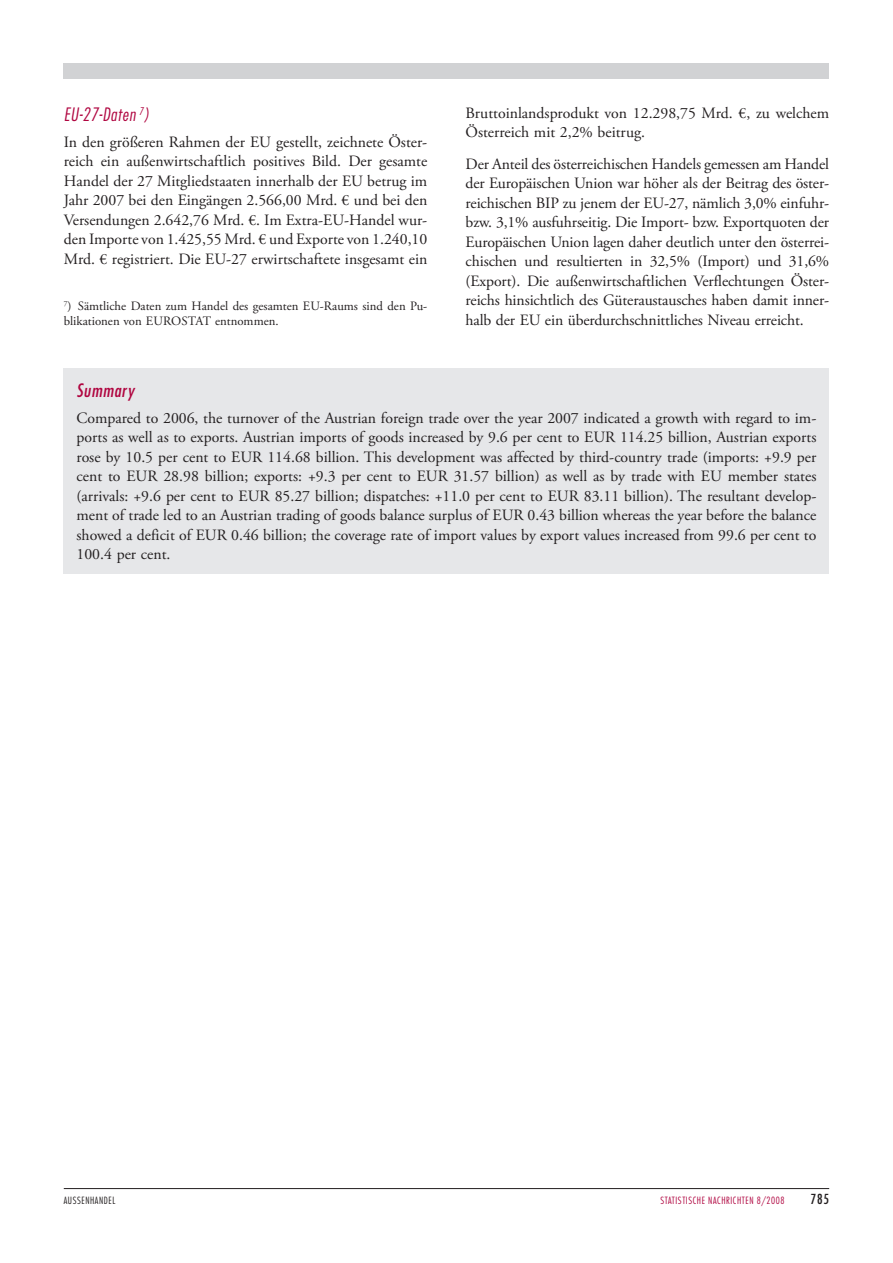
<style>
.page{position:relative;width:893px;height:1263px;background:#fff}
.page>*{position:absolute;margin:0;border:0;box-sizing:border-box;transform-origin:0 0}
.t1{font:italic 300 condensed 18px "Futura";letter-spacing:.04em;color:#b00540}
.t2{font:italic condensed 18px "Futura";letter-spacing:.04em;color:#b00540}
.t3{font:15.75px/19.5px "Adobe Garamond Pro";color:#231f20;text-align:justify}
.t4{font:condensed 13.5px "Futura";color:#231f20}
.t5{font:12.75px/15px "Adobe Garamond Pro";color:#231f20}
.t6{font:300 condensed 9.75px "Futura";letter-spacing:.06em;color:#b00540}
.t7{font:300 condensed 9.75px "Futura";letter-spacing:.06em;color:#231f20}
</style>
<div class="page">
<div style="left:64px;top:64px;width:765px;height:15px;background:#d1d2d4"></div>
<hr style="left:64px;top:1188px;width:765px;height:1px;background:#231f20">
<div style="left:64px;top:368px;width:765px;height:205px;background:#e6e7e9"></div>
<p class="t1" style="left:64px;top:107px;width:87px">EU-27-Daten <sup>7</sup>)</p>
<p class="t3" style="left:64px;top:134px;width:365px">In den größeren Rahmen der EU gestellt, zeichnete Öster&shy;reich ein außenwirtschaftlich positives Bild. Der gesamte Handel der 27 Mitgliedstaaten innerhalb der EU betrug im Jahr 2007 bei den Eingängen 2.566,00 Mrd. € und bei den Versendungen 2.642,76 Mrd. €. Im Extra-EU-Handel wur&shy;den Importe von 1.425,55 Mrd. € und Exporte von 1.240,10<br>Mrd. € registriert. Die EU-27 erwirtschaftete insgesamt ein</p>
<p class="t5" style="left:64px;top:300px;width:365px"><sup>7</sup>) Sämtliche Daten zum Handel des gesamten EU-Raums sind den Pu&shy;blikationen von EUROSTAT entnommen.</p>
<p class="t3" style="left:466px;top:104px;width:365px">Bruttoinlandsprodukt von 12.298,75 Mrd. €, zu welchem<br>Österreich mit 2,2% beitrug.</p>
<p class="t3" style="left:466px;top:155px;width:365px">Der Anteil des österreichischen Handels gemessen am Handel der Europäischen Union war höher als der Beitrag des öster&shy;reichischen BIP zu jenem der EU-27, nämlich 3,0% einfuhr&shy;bzw. 3,1% ausfuhrseitig. Die Import- bzw. Exportquoten der Europäischen Union lagen daher deutlich unter den österrei&shy;chischen und resultierten in 32,5% (Import) und 31,6% (Export). Die außenwirtschaftlichen Verflechtungen Öster&shy;reichs hinsichtlich des Güteraustausches haben damit inner&shy;halb der EU ein überdurchschnittliches Niveau erreicht.</p>
<p class="t2" style="left:77px;top:382px;width:59px">Summary</p>
<p class="t3" style="left:77px;top:409px;width:741px">Compared to 2006, the turnover of the Austrian foreign trade over the year 2007 indicated a growth with regard to im&shy;ports as well as to exports. Austrian imports of goods increased by 9.6 per cent to EUR 114.25 billion, Austrian exports rose by 10.5 per cent to EUR 114.68 billion. This development was affected by third-country trade (imports: +9.9 per cent to EUR 28.98 billion; exports: +9.3 per cent to EUR 31.57 billion) as well as by trade with EU member states (arrivals: +9.6 per cent to EUR 85.27 billion; dispatches: +11.0 per cent to EUR 83.11 billion). The resultant develop&shy;ment of trade led to an Austrian trading of goods balance surplus of EUR 0.43 billion whereas the year before the balance showed a deficit of EUR 0.46 billion; the coverage rate of import values by export values increased from 99.6 per cent to 100.4 per cent.</p>
<p class="t7" style="left:64px;top:1196px;width:53px">AUSSENHANDEL</p>
<p class="t6" style="left:660px;top:1196px;width:126px">STATISTISCHE NACHRICHTEN 8/2008</p>
<p class="t4" style="left:811px;top:1193px;width:20px">785</p>
</div>
